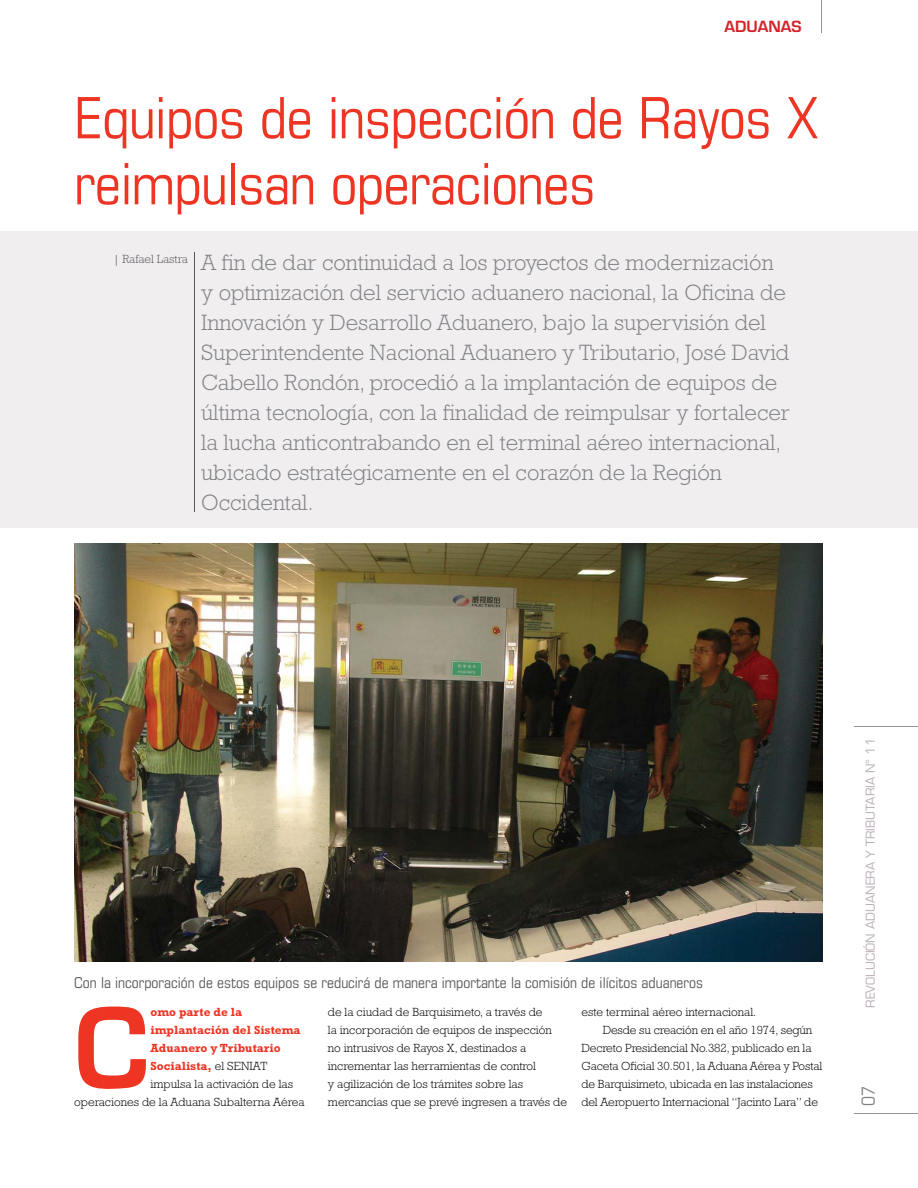
<style>
.page{position:relative;width:918px;height:1188px;background:#fff}
.page>*{position:absolute;margin:0;border:0;box-sizing:border-box;transform-origin:0 0}
.t1{font:600 107.85px "Eurostile LT Std";color:#ee3524}
.t2{font:condensed 57px/66px "Eurostile LT Std";letter-spacing:-.01em;color:#ee3524}
.t3{font:300 22.5px/30px "Rockwell Std";color:#808285}
.t4{font:condensed 18px "Eurostile LT Std";color:#808285}
.t5{font:condensed 15px "Eurostile LT Std";color:#58595b}
.t6{font:600 15px "Eurostile LT Std";color:#d2232a}
.t7{font:300 12px/18px "Rockwell Std";color:#000}
.t8{font:700 12px "Rockwell Std";color:#ee3524}
.t9{font:12px "Eurostile LT Std";color:#bbafb7}
.t10{font:300 12px "Rockwell Std";color:#58595b}
.s1{font-weight:300;color:#000}
</style>
<div class="page">
<hr style="left:854px;top:1113px;width:64px;height:1px;background:#919396">
<hr style="left:854px;top:726px;width:64px;height:1px;background:#919396">
<div style="left:0;top:231px;width:918px;height:296px;background:#f1eef0"></div>
<img style="left:74px;top:543px;width:748px;height:418px">
<hr style="left:822px;top:0;width:1px;height:32px;background:#939598">
<hr style="left:194px;top:253px;width:1px;height:259px;background:#58595b">
<p class="t6" style="left:725px;top:18px;width:79px">ADUANAS</p>
<h2 class="t2" style="left:74px;top:89px;width:746px">Equipos de inspección de Rayos X reimpulsan operaciones</h2>
<p class="t10" style="left:113px;top:254px;width:76px">| Rafael Lastra</p>
<p class="t3" style="left:201px;top:249px;width:590px">A fin de dar continuidad a los proyectos de modernización y optimización del servicio aduanero nacional, la Oficina de Innovación y Desarrollo Aduanero, bajo la supervisión del Superintendente Nacional Aduanero y Tributario, José David Cabello Rondón, procedió a la implantación de equipos de última tecnología, con la finalidad de reimpulsar y fortalecer la lucha anticontrabando en el terminal aéreo internacional, ubicado estratégicamente en el corazón de la Región Occidental.</p>
<p class="t5" style="left:74px;top:975px;width:630px">Con la incorporación de estos equipos se reducirá de manera importante la comisión de ilícitos aduaneros</p>
<h1 class="t1" style="left:74px;top:988px;width:77px">C</h1>
<p class="t8" style="left:151px;top:1008px;width:93px">omo parte de la</p>
<p class="t8" style="left:151px;top:1026px;width:152px">implantación del Sistema</p>
<p class="t8" style="left:151px;top:1044px;width:132px">Aduanero y Tributario</p>
<p class="t8" style="left:151px;top:1062px;width:118px">Socialista, <span class="s1">el SENIAT</span></p>
<p class="t7" style="left:151px;top:1076px;width:144px">impulsa la activación de las</p>
<p class="t7" style="left:74px;top:1094px;width:232px">operaciones de la Aduana Subalterna Aérea</p>
<p class="t7" style="left:328px;top:1004px;width:241px">de la ciudad de Barquisimeto, a través de<br>la incorporación de equipos de inspección no intrusivos de Rayos X, destinados a incrementar las herramientas de control<br>y agilización de los trámites sobre las mercancías que se prevé ingresen a través de</p>
<p class="t7" style="left:581px;top:1004px;width:176px">este terminal aéreo internacional.</p>
<p class="t7" style="left:603px;top:1022px;width:211px">Desde su creación en el año 1974, según</p>
<p class="t7" style="left:581px;top:1040px;width:232px">Decreto Presidencial No.382, publicado en la</p>
<p class="t7" style="left:581px;top:1058px;width:242px">Gaceta Oficial 30.501, la Aduana Aérea y Postal</p>
<p class="t7" style="left:581px;top:1076px;width:233px">de Barquisimeto, ubicada en las instalaciones</p>
<p class="t7" style="left:581px;top:1094px;width:238px">del Aeropuerto Internacional “Jacinto Lara” de</p>
<p class="t9" style="left:864px;top:1008px;width:271px;rotate:-90deg">REVOLUCIÓN ADUANERA Y TRIBUTARIA N° 11</p>
<h3 class="t4" style="left:860px;top:1106px;width:22px;rotate:-90deg">07</h3>
</div>
